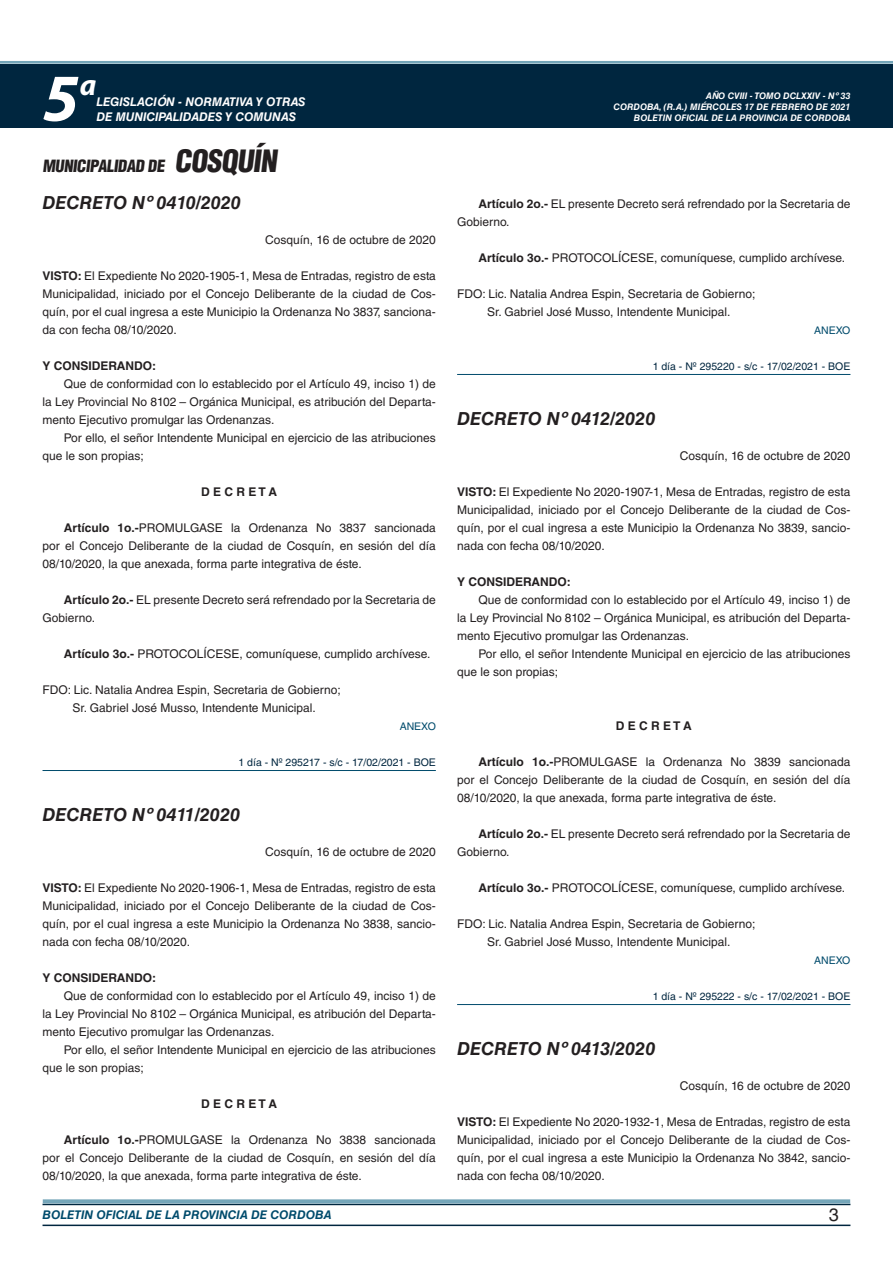
<style>
.page{position:relative;width:893px;height:1263px;background:#fff}
.page>*{position:absolute;margin:0;border:0;box-sizing:border-box;transform-origin:0 0}
.t1{font:italic 700 67.5px "Myriad Pro";color:#fff}
.t2{font:italic 700 30px "Myriad Pro";color:#fff}
.NOMBRE_DE_MINISTERIO{font:italic 700 18px "Helvetica LT Std";color:#231f20}
.t3{font:18px "Helvetica LT Std";color:#231f20}
.BASE{font:900 condensed 16.5px "Helvetica LT Std";color:#231f20}
.BASE-2{font:12px/18px "Helvetica LT Std";color:#231f20;text-align:justify}
.FECHA{font:12px "Helvetica LT Std";color:#231f20}
.t4{font:italic 700 12px "Helvetica LT Std";color:#fff}
.BASE-3{font:700 12px "Helvetica LT Std";color:#231f20}
.t5{font:italic 700 12px "Helvetica LT Std";color:#004b6c}
.RESUELVE{font:700 12px "Helvetica LT Std";color:#231f20}
.FECHA_DE_VENCIMIENTO{font:10.5px "Helvetica LT Std";color:#00263f}
.ANEXO{font:10.5px "Helvetica LT Std";color:#004b6c}
.t6{font:italic 700 9px/10.8px "Helvetica LT Std";color:#fff;text-align:right}
.s1{font-size:30px}
.s2{font-weight:700}
</style>
<div class="page">
<div style="left:0;top:61px;width:893px;height:6px;background:#fff;opacity:.75"></div>
<div style="left:0;top:64px;width:893px;height:64px;background:#00263f"></div>
<hr style="left:43px;top:1224px;width:807px;height:2px;background:#00263f">
<div style="left:42px;top:1198px;width:809px;height:8px;background:#fff;opacity:.75"></div>
<hr style="left:43px;top:770px;width:393px;height:1px;background:#004b6c">
<hr style="left:457px;top:374px;width:393px;height:1px;background:#004b6c">
<hr style="left:457px;top:1004px;width:393px;height:1px;background:#004b6c">
<h1 class="t1" style="left:43px;top:54px;width:38px">5</h1>
<h2 class="t2" style="left:80px;top:66px;width:18px">a</h2>
<p class="t4" style="left:96px;top:95px;width:211px">LEGISLACIÓN - NORMATIVA Y OTRAS</p>
<p class="t4" style="left:96px;top:109px;width:201px">DE MUNICIPALIDADES Y COMUNAS</p>
<p class="BASE" style="left:43px;top:155px;width:240px">MUNICIPALIDAD DE <span class="s1">COSQUÍN</span></p>
<p class="NOMBRE_DE_MINISTERIO" style="left:43px;top:192px;width:200px">DECRETO Nº 0410/2020</p>
<p class="FECHA" style="left:265px;top:233px;width:172px">Cosquín, 16 de octubre de 2020</p>
<p class="BASE-2" style="left:43px;top:267px;width:395px"><span class="s2">VISTO:</span> El Expediente No 2020-1905-1, Mesa de Entradas, registro de esta Municipalidad, iniciado por el Concejo Deliberante de la ciudad de Cos&shy;quín, por el cual ingresa a este Municipio la Ordenanza No 3837, sanciona&shy;da con fecha 08/10/2020.</p>
<p class="BASE-3" style="left:43px;top:358px;width:115px">Y CONSIDERANDO:</p>
<p class="BASE-2" style="left:43px;top:375px;width:395px;text-indent:21px">Que de conformidad con lo establecido por el Artículo 49, inciso 1) de la Ley Provincial No 8102 – Orgánica Municipal, es atribución del Departa&shy;mento Ejecutivo promulgar las Ordenanzas.</p>
<p class="BASE-2" style="left:43px;top:429px;width:395px;text-indent:21px">Por ello, el señor Intendente Municipal en ejercicio de las atribuciones que le son propias;</p>
<p class="RESUELVE" style="left:201px;top:484px;width:78px">D E C R E T A</p>
<p class="BASE-2" style="left:43px;top:519px;width:395px;text-indent:21px"><span class="s2">Artículo 1o.-</span>PROMULGASE la Ordenanza No 3837 sancionada por el Concejo Deliberante de la ciudad de Cosquín, en sesión del día 08/10/2020, la que anexada, forma parte integrativa de éste.</p>
<p class="BASE-2" style="left:43px;top:591px;width:395px;text-indent:21px"><span class="s2">Artículo 2o.-</span> EL presente Decreto será refrendado por la Secretaria de<br>Gobierno.</p>
<p class="BASE-2" style="left:64px;top:645px;width:368px"><span class="s2">Artículo 3o.-</span> PROTOCOLÍCESE, comuníquese, cumplido archívese.</p>
<p class="BASE-2" style="left:43px;top:681px;width:300px">FDO: Lic. Natalia Andrea Espin, Secretaria de Gobierno;</p>
<p class="BASE-2" style="left:73px;top:699px;width:245px">Sr. Gabriel José Musso, Intendente Municipal.</p>
<p class="ANEXO" style="left:400px;top:720px;width:38px">ANEXO</p>
<p class="FECHA_DE_VENCIMIENTO" style="left:238px;top:756px;width:199px">1 día - Nº 295217 - s/c - 17/02/2021 - BOE</p>
<p class="NOMBRE_DE_MINISTERIO" style="left:43px;top:804px;width:199px">DECRETO Nº 0411/2020</p>
<p class="FECHA" style="left:265px;top:845px;width:172px">Cosquín, 16 de octubre de 2020</p>
<p class="BASE-2" style="left:43px;top:879px;width:395px"><span class="s2">VISTO:</span> El Expediente No 2020-1906-1, Mesa de Entradas, registro de esta Municipalidad, iniciado por el Concejo Deliberante de la ciudad de Cos&shy;quín, por el cual ingresa a este Municipio la Ordenanza No 3838, sancio&shy;nada con fecha 08/10/2020.</p>
<p class="BASE-3" style="left:43px;top:970px;width:115px">Y CONSIDERANDO:</p>
<p class="BASE-2" style="left:43px;top:987px;width:395px;text-indent:21px">Que de conformidad con lo establecido por el Artículo 49, inciso 1) de la Ley Provincial No 8102 – Orgánica Municipal, es atribución del Departa&shy;mento Ejecutivo promulgar las Ordenanzas.</p>
<p class="BASE-2" style="left:43px;top:1041px;width:395px;text-indent:21px">Por ello, el señor Intendente Municipal en ejercicio de las atribuciones que le son propias;</p>
<p class="RESUELVE" style="left:201px;top:1096px;width:78px">D E C R E T A</p>
<p class="BASE-2" style="left:43px;top:1131px;width:395px;text-indent:21px"><span class="s2">Artículo 1o.-</span>PROMULGASE la Ordenanza No 3838 sancionada por el Concejo Deliberante de la ciudad de Cosquín, en sesión del día 08/10/2020, la que anexada, forma parte integrativa de éste.</p>
<p class="t6" style="left:614px;top:91px;width:238px">AÑO CVIII - TOMO DCLXXIV - Nº 33<br>CORDOBA, (R.A.) MIÉRCOLES 17 DE FEBRERO DE 2021<br>BOLETIN OFICIAL DE LA PROVINCIA DE CORDOBA</p>
<p class="BASE-2" style="left:457px;top:195px;width:395px;text-indent:21px"><span class="s2">Artículo 2o.-</span> EL presente Decreto será refrendado por la Secretaria de<br>Gobierno.</p>
<p class="BASE-2" style="left:478px;top:249px;width:368px"><span class="s2">Artículo 3o.-</span> PROTOCOLÍCESE, comuníquese, cumplido archívese.</p>
<p class="BASE-2" style="left:457px;top:285px;width:300px">FDO: Lic. Natalia Andrea Espin, Secretaria de Gobierno;</p>
<p class="BASE-2" style="left:487px;top:303px;width:245px">Sr. Gabriel José Musso, Intendente Municipal.</p>
<p class="ANEXO" style="left:814px;top:324px;width:38px">ANEXO</p>
<p class="FECHA_DE_VENCIMIENTO" style="left:653px;top:360px;width:199px">1 día - Nº 295220 - s/c - 17/02/2021 - BOE</p>
<p class="NOMBRE_DE_MINISTERIO" style="left:457px;top:408px;width:200px">DECRETO Nº 0412/2020</p>
<p class="FECHA" style="left:680px;top:449px;width:172px">Cosquín, 16 de octubre de 2020</p>
<p class="BASE-2" style="left:457px;top:483px;width:395px"><span class="s2">VISTO:</span> El Expediente No 2020-1907-1, Mesa de Entradas, registro de esta Municipalidad, iniciado por el Concejo Deliberante de la ciudad de Cos&shy;quín, por el cual ingresa a este Municipio la Ordenanza No 3839, sancio&shy;nada con fecha 08/10/2020.</p>
<p class="BASE-3" style="left:457px;top:574px;width:115px">Y CONSIDERANDO:</p>
<p class="BASE-2" style="left:457px;top:591px;width:395px;text-indent:21px">Que de conformidad con lo establecido por el Artículo 49, inciso 1) de la Ley Provincial No 8102 – Orgánica Municipal, es atribución del Departa&shy;mento Ejecutivo promulgar las Ordenanzas.</p>
<p class="BASE-2" style="left:457px;top:645px;width:395px;text-indent:21px">Por ello, el señor Intendente Municipal en ejercicio de las atribuciones que le son propias;</p>
<p class="RESUELVE" style="left:616px;top:718px;width:78px">D E C R E T A</p>
<p class="BASE-2" style="left:457px;top:753px;width:395px;text-indent:21px"><span class="s2">Artículo 1o.-</span>PROMULGASE la Ordenanza No 3839 sancionada por el Concejo Deliberante de la ciudad de Cosquín, en sesión del día 08/10/2020, la que anexada, forma parte integrativa de éste.</p>
<p class="BASE-2" style="left:457px;top:825px;width:395px;text-indent:21px"><span class="s2">Artículo 2o.-</span> EL presente Decreto será refrendado por la Secretaria de<br>Gobierno.</p>
<p class="BASE-2" style="left:478px;top:879px;width:368px"><span class="s2">Artículo 3o.-</span> PROTOCOLÍCESE, comuníquese, cumplido archívese.</p>
<p class="BASE-2" style="left:457px;top:915px;width:300px">FDO: Lic. Natalia Andrea Espin, Secretaria de Gobierno;</p>
<p class="BASE-2" style="left:487px;top:933px;width:245px">Sr. Gabriel José Musso, Intendente Municipal.</p>
<p class="ANEXO" style="left:814px;top:954px;width:38px">ANEXO</p>
<p class="FECHA_DE_VENCIMIENTO" style="left:653px;top:990px;width:199px">1 día - Nº 295222 - s/c - 17/02/2021 - BOE</p>
<p class="NOMBRE_DE_MINISTERIO" style="left:457px;top:1038px;width:200px">DECRETO Nº 0413/2020</p>
<p class="FECHA" style="left:680px;top:1079px;width:172px">Cosquín, 16 de octubre de 2020</p>
<p class="BASE-2" style="left:457px;top:1113px;width:395px"><span class="s2">VISTO:</span> El Expediente No 2020-1932-1, Mesa de Entradas, registro de esta Municipalidad, iniciado por el Concejo Deliberante de la ciudad de Cos&shy;quín, por el cual ingresa a este Municipio la Ordenanza No 3842, sancio&shy;nada con fecha 08/10/2020.</p>
<p class="t5" style="left:43px;top:1208px;width:290px">BOLETIN OFICIAL DE LA PROVINCIA DE CORDOBA</p>
<h3 class="t3" style="left:829px;top:1204px;width:12px">3</h3>
</div>
